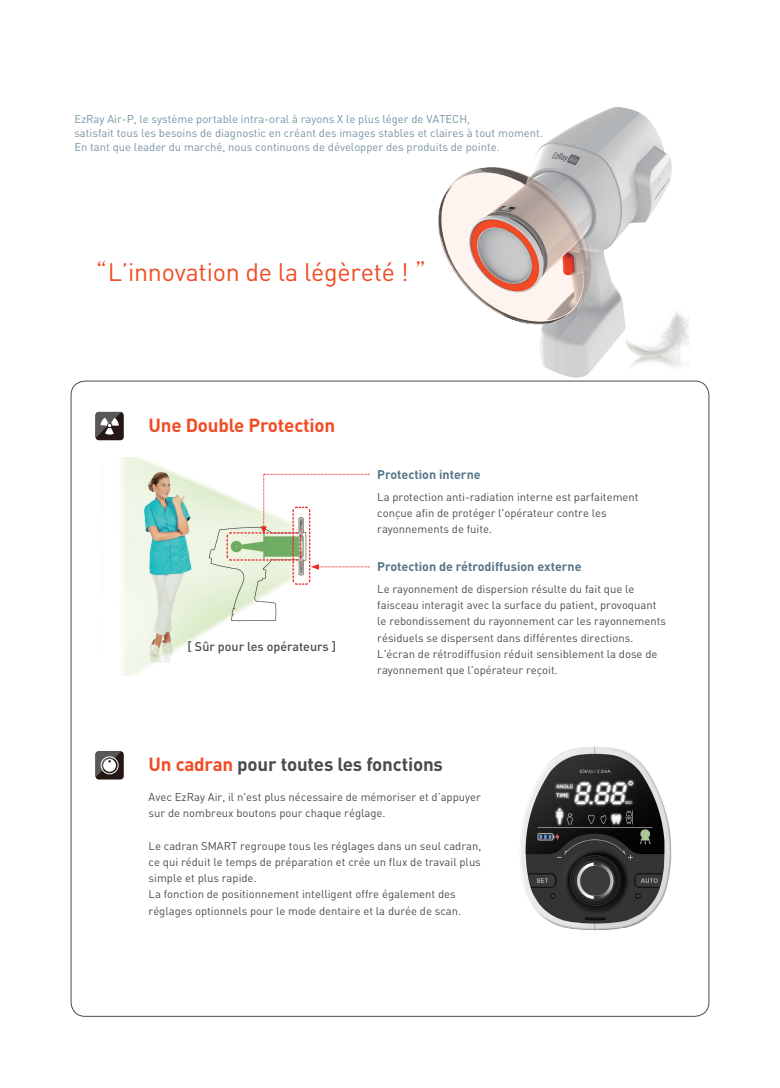
<style>
.page{position:relative;width:780px;height:1088px;background:#fff}
.page>*{position:absolute;margin:0;border:0;box-sizing:border-box;transform-origin:0 0}
.t1{font:25px "DIN";letter-spacing:-.01em;color:#f04c25}
.t2{font:700 18.75px "DIN";letter-spacing:-.01em;color:#484c4e}
.t3{font:700 18.75px "DIN";letter-spacing:-.01em;color:#f04c25}
.t4{font:700 12.5px "DIN";color:#577588}
.t5{font:500 12.5px "DIN";color:#484c4e}
.t6{font:11.25px/16.2px "DIN";color:#484c4e}
.t7{font:11.25px "DIN";color:#7793a3}
.s1{font-family:"Gulim"}
.s2{color:#f04c25}
</style>
<div class="page">
<img style="left:323px;top:107px;width:370px;height:274px">
<img style="left:122px;top:458px;width:224px;height:217px">
<div style="left:95px;top:412px;width:29px;height:28px;background:#241714;border-radius:4px"></div>
<svg style="left:226px;top:474px;width:143px;height:111px"></svg>
<svg style="left:95px;top:412px;width:27px;height:26px"></svg>
<div style="left:95px;top:751px;width:29px;height:28px;background:#241714;border-radius:4px"></div>
<svg style="left:95px;top:751px;width:27px;height:26px"></svg>
<img style="left:520px;top:746px;width:152px;height:185px">
<p class="t7" style="left:74px;top:112px;width:397px">EzRay Air-P, le système portable intra-oral à rayons X le plus léger de VATECH,</p>
<p class="t7" style="left:74px;top:126px;width:470px">satisfait tous les besoins de diagnostic en créant des images stables et claires à tout moment.</p>
<p class="t7" style="left:74px;top:139px;width:427px">En tant que leader du marché, nous continuons de développer des produits de pointe.</p>
<p class="t1" style="left:95px;top:257px;width:333px"><span class="s1">“</span>L’innovation de la légèreté ! <span class="s1">”</span></p>
<p class="t3" style="left:149px;top:412px;width:188px">Une Double Protection</p>
<p class="t5" style="left:188px;top:638px;width:150px">[ Sûr pour les opérateurs ]</p>
<p class="t4" style="left:377px;top:467px;width:105px">Protection interne</p>
<p class="t6" style="left:377px;top:488px;width:263px">La protection anti-radiation interne est parfaitement conçue afin de protéger l'opérateur contre les rayonnements de fuite.</p>
<p class="t4" style="left:377px;top:559px;width:206px">Protection de rétrodiffusion externe</p>
<p class="t6" style="left:377px;top:580px;width:290px">Le rayonnement de dispersion résulte du fait que le faisceau interagit avec la surface du patient, provoquant le rebondissement du rayonnement car les rayonnements résiduels se dispersent dans différentes directions.</p>
<p class="t6" style="left:377px;top:645px;width:282px">L'écran de rétrodiffusion réduit sensiblement la dose de rayonnement que l'opérateur reçoit.</p>
<p class="t2" style="left:149px;top:752px;width:296px"><span class="s2">Un cadran</span> pour toutes les fonctions</p>
<p class="t6" style="left:149px;top:788px;width:334px">Avec EzRay Air, il n'est plus nécessaire de mémoriser et d’appuyer sur de nombreux boutons pour chaque réglage.</p>
<p class="t6" style="left:149px;top:837px;width:334px;text-align:justify">Le cadran SMART regroupe tous les réglages dans un seul cadran, ce qui réduit le temps de préparation et crée un flux de travail plus simple et plus rapide.</p>
<p class="t6" style="left:149px;top:886px;width:314px">La fonction de positionnement intelligent offre également des réglages optionnels pour le mode dentaire et la durée de scan.</p>
</div>
